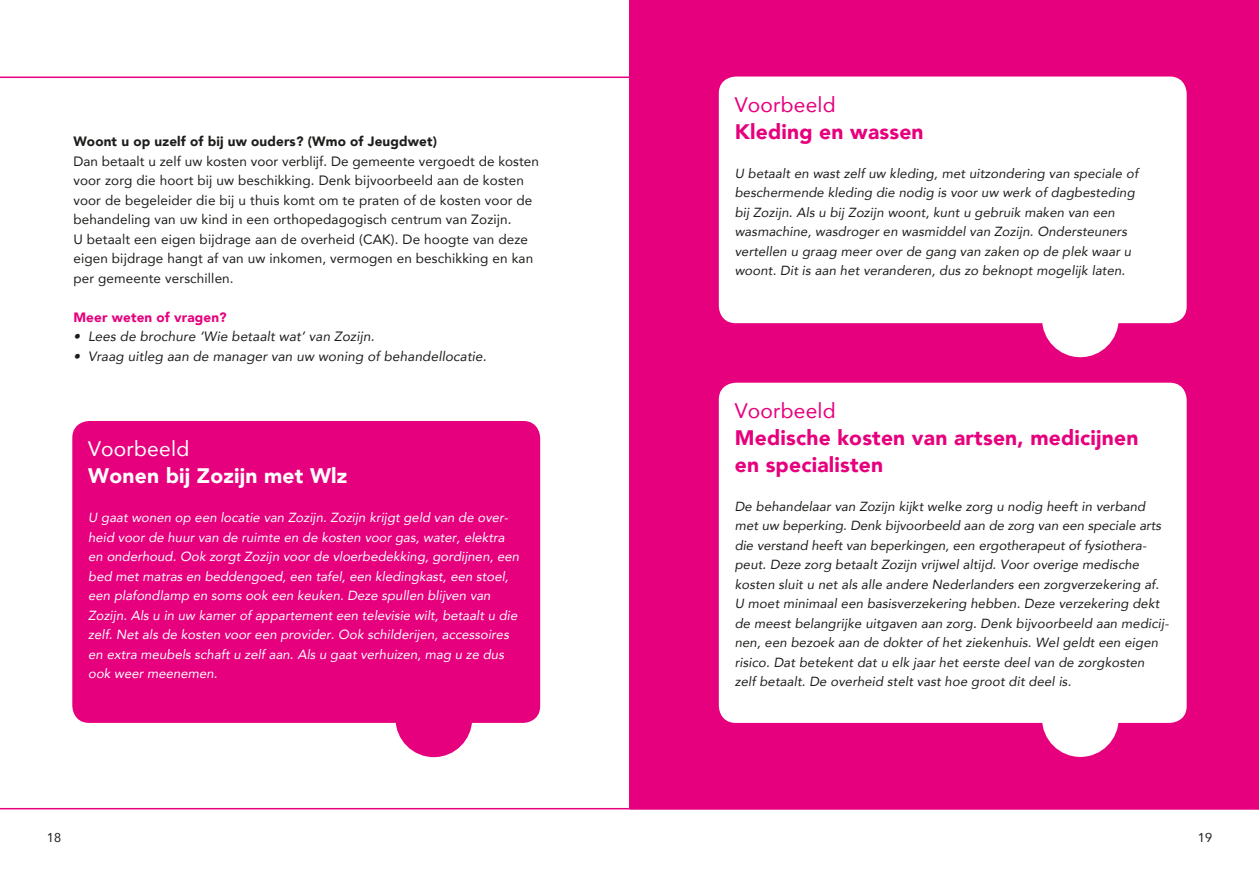
<style>
.page{position:relative;width:1259px;height:893px;background:#fff}
.page>*{position:absolute;margin:0;border:0;box-sizing:border-box;transform-origin:0 0}
.t1{font:900 21px/27px "Avenir";letter-spacing:.01em;color:#e6007d}
.t2{font:900 21px "Avenir";letter-spacing:.01em;color:#fff}
.t3{font:21px "Avenir";letter-spacing:.01em;color:#e6007d}
.t4{font:21px "Avenir";letter-spacing:.01em;color:#fff}
.t5{font:13.5px/19.5px "Avenir";letter-spacing:.01em;color:#1d1d1b}
.t6{font:italic 13.5px "Avenir";letter-spacing:.01em;color:#1d1d1b}
.t7{font:900 13.5px "Avenir";letter-spacing:.01em;color:#1d1d1b}
.t8{font:900 13.5px "Avenir";letter-spacing:.01em;color:#e6007d}
.t9{font:italic 13.2px/19.5px "Avenir";letter-spacing:.01em;color:#1d1d1b}
.t10{font:italic 13.2px/19.5px "Avenir";color:#fff}
.t11{font:12.75px "Avenir";color:#1d1d1b}
</style>
<div class="page">
<div style="left:629px;top:0;width:630px;height:808px;background:#e6007d"></div>
<hr style="left:0;top:808px;width:629px;height:1px;background:#e6007d">
<div style="left:72px;top:421px;width:468px;height:302px;background:#e6007d;border-radius:17px"></div>
<div style="left:395px;top:681px;width:77px;height:76px;background:#e6007d;border-radius:50%"></div>
<div style="left:719px;top:77px;width:467px;height:246px;background:#fff;border-radius:17px"></div>
<div style="left:719px;top:383px;width:467px;height:340px;background:#fff;border-radius:17px"></div>
<div style="left:1042px;top:281px;width:76px;height:76px;background:#fff;border-radius:50%"></div>
<div style="left:1042px;top:680px;width:76px;height:77px;background:#fff;border-radius:50%"></div>
<hr style="left:629px;top:808px;width:630px;height:1px;background:#e6007d">
<hr style="left:0;top:77px;width:629px;height:1px;background:#e6007d">
<p class="t7" style="left:73px;top:130px;width:365px">Woont u op uzelf of bij uw ouders? (Wmo of Jeugdwet)</p>
<p class="t5" style="left:73px;top:151px;width:467px">Dan betaalt u zelf uw kosten voor verblijf. De gemeente vergoedt de kosten voor zorg die hoort bij uw beschikking. Denk bijvoorbeeld aan de kosten voor de begeleider die bij u thuis komt om te praten of de kosten voor de behandeling van uw kind in een orthopedagogisch centrum van Zozijn.<br>U betaalt een eigen bijdrage aan de overheid (CAK). De hoogte van deze eigen bijdrage hangt af van uw inkomen, vermogen en beschikking en kan per gemeente verschillen.</p>
<p class="t8" style="left:73px;top:306px;width:155px">Meer weten of vragen?</p>
<p class="t6" style="left:73px;top:328px;width:303px">• Lees de brochure ‘Wie betaalt wat’ van Zozijn.</p>
<p class="t6" style="left:73px;top:348px;width:415px">• Vraag uitleg aan de manager van uw woning of behandellocatie.</p>
<h1 class="t4" style="left:88px;top:432px;width:102px">Voorbeeld</h1>
<h1 class="t2" style="left:88px;top:458px;width:261px">Wonen bij Zozijn met Wlz</h1>
<p class="t10" style="left:88px;top:508px;width:432px">U gaat wonen op een locatie van Zozijn. Zozijn krijgt geld van de over&shy;heid voor de huur van de ruimte en de kosten voor gas, water, elektra en onderhoud. Ook zorgt Zozijn voor de vloerbedekking, gordijnen, een bed met matras en beddengoed, een tafel, een kledingkast, een stoel, een plafondlamp en soms ook een keuken. Deze spullen blijven van Zozijn. Als u in uw kamer of appartement een televisie wilt, betaalt u die zelf. Net als de kosten voor een provider. Ook schilderijen, accessoires en extra meubels schaft u zelf aan. Als u gaat verhuizen, mag u ze dus ook weer meenemen.</p>
<p class="t11" style="left:47px;top:827px;width:16px">18</p>
<h1 class="t3" style="left:735px;top:87px;width:102px">Voorbeeld</h1>
<h1 class="t1" style="left:735px;top:117px;width:190px">Kleding en wassen</h1>
<p class="t9" style="left:735px;top:163px;width:405px">U betaalt en wast zelf uw kleding, met uitzondering van speciale of beschermende kleding die nodig is voor uw werk of dagbesteding bij Zozijn. Als u bij Zozijn woont, kunt u gebruik maken van een wasmachine, wasdroger en wasmiddel van Zozijn. Ondersteuners vertellen u graag meer over de gang van zaken op de plek waar u woont. Dit is aan het veranderen, dus zo beknopt mogelijk laten.</p>
<h1 class="t3" style="left:735px;top:394px;width:102px">Voorbeeld</h1>
<h1 class="t1" style="left:735px;top:423px;width:405px">Medische kosten van artsen, medicijnen en specialisten</h1>
<p class="t9" style="left:735px;top:496px;width:435px">De behandelaar van Zozijn kijkt welke zorg u nodig heeft in verband met uw beperking. Denk bijvoorbeeld aan de zorg van een speciale arts die verstand heeft van beperkingen, een ergotherapeut of fysiothera&shy;peut. Deze zorg betaalt Zozijn vrijwel altijd. Voor overige medische kosten sluit u net als alle andere Nederlanders een zorgverzekering af.<br>U moet minimaal een basisverzekering hebben. Deze verzekering dekt de meest belangrijke uitgaven aan zorg. Denk bijvoorbeeld aan medicij&shy;nen, een bezoek aan de dokter of het ziekenhuis. Wel geldt een eigen risico. Dat betekent dat u elk jaar het eerste deel van de zorgkosten<br>zelf betaalt. De overheid stelt vast hoe groot dit deel is.</p>
<p class="t11" style="left:1198px;top:827px;width:16px">19</p>
</div>
